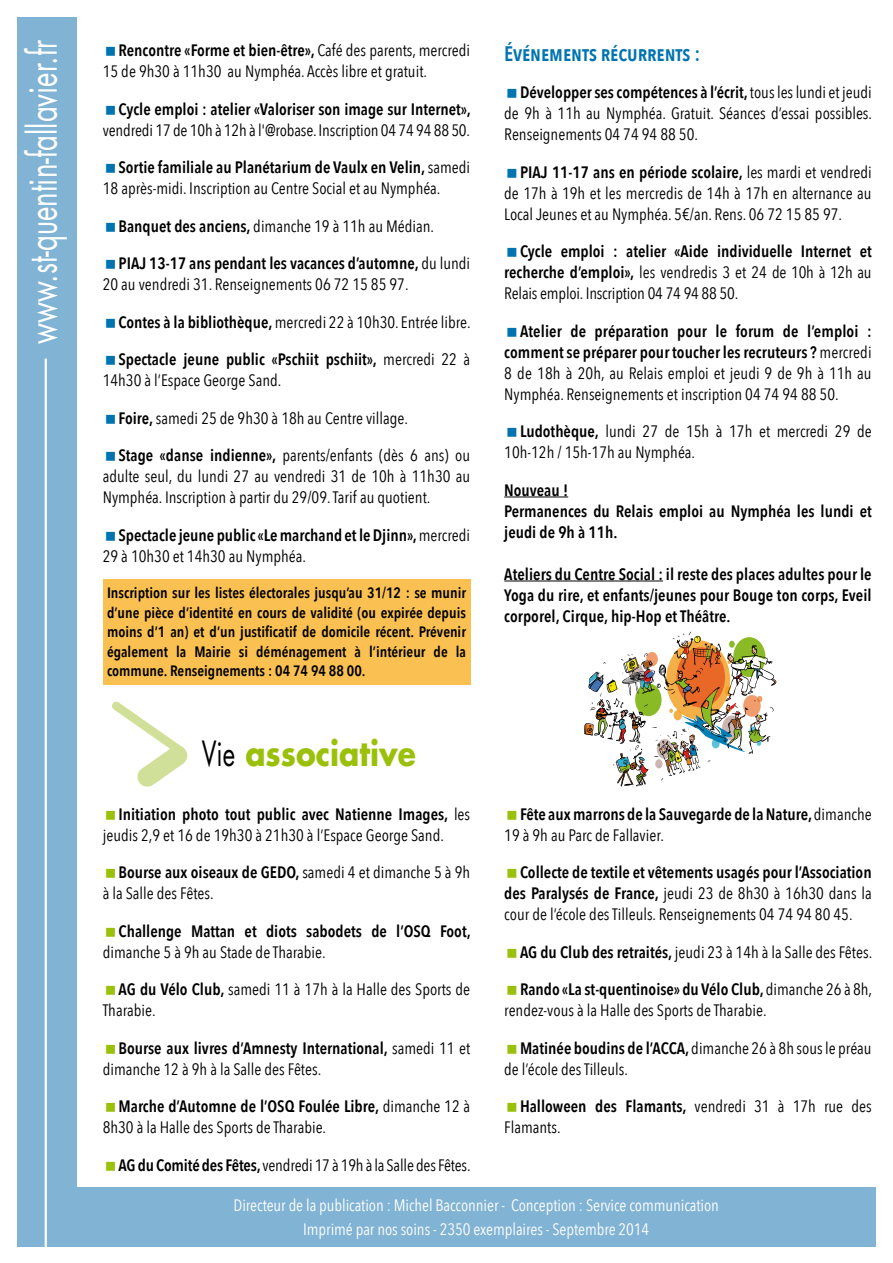
<style>
.page{position:relative;width:893px;height:1263px;background:#fff}
.page>*{position:absolute;margin:0;border:0;box-sizing:border-box;transform-origin:0 0}
.t1{font:39px "Futura";color:#fff;scale:.7 1}
.t2{font:700 33.75px "Futura";color:#9ac00a;scale:.88 1}
.t3{font:600 21px "Avenir Next Condensed";letter-spacing:.005em;color:#0074b1}
.t4{font:16.5px/21px "Avenir Next Condensed";color:#000}
.t5{font:600 16.5px/21px "Avenir Next Condensed";color:#000}
.t6{font:16.5px/24px "Avenir Next Condensed";letter-spacing:-.005em;color:#fff;text-align:center}
.t7{font:600 15px/19.5px "Avenir Next Condensed";color:#000;text-align:justify}
.s1{font-weight:600}
.s2{font-weight:400}
.s3{font-weight:400;color:#000}
</style>
<div class="page">
<div style="left:17px;top:17px;width:60px;height:1229px;background:#81b3d5"></div>
<hr style="left:45px;top:359px;width:2px;height:904px;background:#fff">
<div style="left:49px;top:1187px;width:827px;height:59px;background:#81b3d5"></div>
<hr style="left:504px;top:497px;width:64px;height:1px;background:#000">
<hr style="left:504px;top:581px;width:159px;height:1px;background:#000">
<svg style="left:112px;top:701px;width:76px;height:86px"></svg>
<img style="left:584px;top:632px;width:192px;height:155px">
<div style="left:103px;top:579px;width:367px;height:105px;background:#fac051"></div>
<h1 class="t1" style="left:16px;top:344px;width:436px;rotate:-90deg">www.st-quentin-fallavier.fr</h1>
<p class="t4" style="left:103px;top:39px;width:369px;text-indent:16px"><span class="s1">Rencontre «Forme et bien-être»,</span> Café des parents, mercredi<br>15 de 9h30 à 11h30 au Nymphéa. Accès libre et gratuit.</p>
<p class="t5" style="left:119px;top:98px;width:354px">Cycle emploi : atelier «Valoriser son image sur Internet»,</p>
<p class="t4" style="left:103px;top:119px;width:369px">vendredi 17 de 10h à 12h à l'@robase. Inscription 04 74 94 88 50.</p>
<p class="t4" style="left:103px;top:156px;width:369px;text-indent:16px"><span class="s1">Sortie familiale au Planétarium de Vaulx en Velin,</span> samedi<br>18 après-midi. Inscription au Centre Social et au Nymphéa.</p>
<p class="t4" style="left:119px;top:215px;width:317px"><span class="s1">Banquet des anciens,</span> dimanche 19 à 11h au Médian.</p>
<p class="t4" style="left:103px;top:252px;width:369px;text-indent:16px"><span class="s1">PIAJ 13-17 ans pendant les vacances d’automne,</span> du lundi<br>20 au vendredi 31. Renseignements 06 72 15 85 97.</p>
<p class="t4" style="left:119px;top:311px;width:354px"><span class="s1">Contes à la bibliothèque,</span> mercredi 22 à 10h30. Entrée libre.</p>
<p class="t5" style="left:103px;top:348px;width:369px;text-indent:16px">Spectacle jeune public «Pschiit pschiit», <span class="s2">mercredi 22 à<br>14h30 à l’Espace George Sand.</span></p>
<p class="t4" style="left:119px;top:407px;width:291px"><span class="s1">Foire,</span> samedi 25 de 9h30 à 18h au Centre village.</p>
<p class="t4" style="left:103px;top:444px;width:369px;text-align:justify;text-indent:16px"><span class="s1">Stage «danse indienne»,</span> parents/enfants (dès 6 ans) ou adulte seul, du lundi 27 au vendredi 31 de 10h à 11h30 au Nymphéa. Inscription à partir du 29/09. Tarif au quotient.</p>
<p class="t5" style="left:103px;top:524px;width:369px;text-indent:16px">Spectacle jeune public «Le marchand et le Djinn», <span class="s2">mercredi<br>29 à 10h30 et 14h30 au Nymphéa.</span></p>
<p class="t7" style="left:107px;top:583px;width:360px">Inscription sur les listes électorales jusqu’au 31/12 : se munir d’une pièce d’identité en cours de validité (ou expirée depuis moins d’1 an) et d’un justificatif de domicile récent. Prévenir également la Mairie si déménagement à l’intérieur de la commune. Renseignements : 04 74 94 88 00.</p>
<h2 class="t2" style="left:202px;top:730px;width:245px"><span class="s3">Vie</span> associative</h2>
<p class="t4" style="left:103px;top:802px;width:369px;text-indent:16px"><span class="s1">Initiation photo tout public avec Natienne Images,</span> les jeudis 2,9 et 16 de 19h30 à 21h30 à l’Espace George Sand.</p>
<p class="t4" style="left:103px;top:861px;width:369px;text-indent:16px"><span class="s1">Bourse aux oiseaux de GEDO,</span> samedi 4 et dimanche 5 à 9h à la Salle des Fêtes.</p>
<p class="t5" style="left:119px;top:920px;width:354px">Challenge Mattan et diots sabodets de l’OSQ Foot,</p>
<p class="t4" style="left:103px;top:940px;width:225px">dimanche 5 à 9h au Stade de Tharabie.</p>
<p class="t4" style="left:103px;top:978px;width:369px;text-indent:16px"><span class="s1">AG du Vélo Club,</span> samedi 11 à 17h à la Halle des Sports de<br>Tharabie.</p>
<p class="t4" style="left:103px;top:1036px;width:369px;text-indent:16px"><span class="s1">Bourse aux livres d’Amnesty International,</span> samedi 11 et dimanche 12 à 9h à la Salle des Fêtes.</p>
<p class="t4" style="left:103px;top:1095px;width:369px;text-indent:16px"><span class="s1">Marche d’Automne de l’OSQ Foulée Libre,</span> dimanche 12 à<br>8h30 à la Halle des Sports de Tharabie.</p>
<p class="t4" style="left:118px;top:1153px;width:354px"><span class="s1">AG du Comité des Fêtes,</span> vendredi 17 à 19h à la Salle des Fêtes.</p>
<p class="t3" style="left:504px;top:35px;width:197px">Événements récurrents :</p>
<p class="t4" style="left:504px;top:81px;width:369px;text-align:justify;text-indent:16px"><span class="s1">Développer ses compétences à l’écrit,</span> tous les lundi et jeudi de 9h à 11h au Nymphéa. Gratuit. Séances d’essai possibles.<br>Renseignements 04 74 94 88 50.</p>
<p class="t4" style="left:504px;top:161px;width:369px;text-align:justify;text-indent:16px"><span class="s1">PIAJ 11-17 ans en période scolaire,</span> les mardi et vendredi de 17h à 19h et les mercredis de 14h à 17h en alternance au Local Jeunes et au Nymphéa. 5€/an. Rens. 06 72 15 85 97.</p>
<p class="t5" style="left:504px;top:240px;width:369px;text-align:justify;text-indent:16px">Cycle emploi : atelier «Aide individuelle Internet et recherche d’emploi», <span class="s2">les vendredis 3 et 24 de 10h à 12h au Relais emploi. Inscription 04 74 94 88 50.</span></p>
<p class="t4" style="left:504px;top:320px;width:369px;text-align:justify;text-indent:16px"><span class="s1">Atelier de préparation pour le forum de l’emploi : comment se préparer pour toucher les recruteurs ?</span> mercredi 8 de 18h à 20h, au Relais emploi et jeudi 9 de 9h à 11h au Nymphéa. Renseignements et inscription 04 74 94 88 50.</p>
<p class="t4" style="left:504px;top:420px;width:369px;text-indent:16px"><span class="s1">Ludothèque,</span> lundi 27 de 15h à 17h et mercredi 29 de<br>10h-12h / 15h-17h au Nymphéa.</p>
<p class="t5" style="left:504px;top:479px;width:369px">Nouveau !<br>Permanences du Relais emploi au Nymphéa les lundi et jeudi de 9h à 11h.</p>
<p class="t5" style="left:504px;top:563px;width:369px;text-align:justify">Ateliers du Centre Social : il reste des places adultes pour le Yoga du rire, et enfants/jeunes pour Bouge ton corps, Eveil corporel, Cirque, hip-Hop et Théâtre.</p>
<p class="t5" style="left:504px;top:803px;width:369px;text-indent:16px">Fête aux marrons de la Sauvegarde de la Nature, <span class="s2">dimanche<br>19 à 9h au Parc de Fallavier.</span></p>
<p class="t4" style="left:504px;top:861px;width:369px;text-align:justify;text-indent:16px"><span class="s1">Collecte de textile et vêtements usagés pour l’Association des Paralysés de France,</span> jeudi 23 de 8h30 à 16h30 dans la cour de l’école des Tilleuls. Renseignements 04 74 94 80 45.</p>
<p class="t4" style="left:520px;top:940px;width:354px"><span class="s1">AG du Club des retraités,</span> jeudi 23 à 14h à la Salle des Fêtes.</p>
<p class="t4" style="left:504px;top:978px;width:369px;text-indent:16px"><span class="s1">Rando «La st-quentinoise» du Vélo Club,</span> dimanche 26 à 8h, rendez-vous à la Halle des Sports de Tharabie.</p>
<p class="t4" style="left:504px;top:1036px;width:369px;text-indent:16px"><span class="s1">Matinée boudins de l’ACCA,</span> dimanche 26 à 8h sous le préau de l’école des Tilleuls.</p>
<p class="t4" style="left:504px;top:1095px;width:369px;text-indent:16px"><span class="s1">Halloween des Flamants,</span> vendredi 31 à 17h rue des<br>Flamants.</p>
<p class="t6" style="left:234px;top:1192px;width:487px">Directeur de la publication : Michel Bacconnier - Conception : Service communication<br>Imprimé par nos soins - 2350 exemplaires - Septembre 2014</p>
</div>
